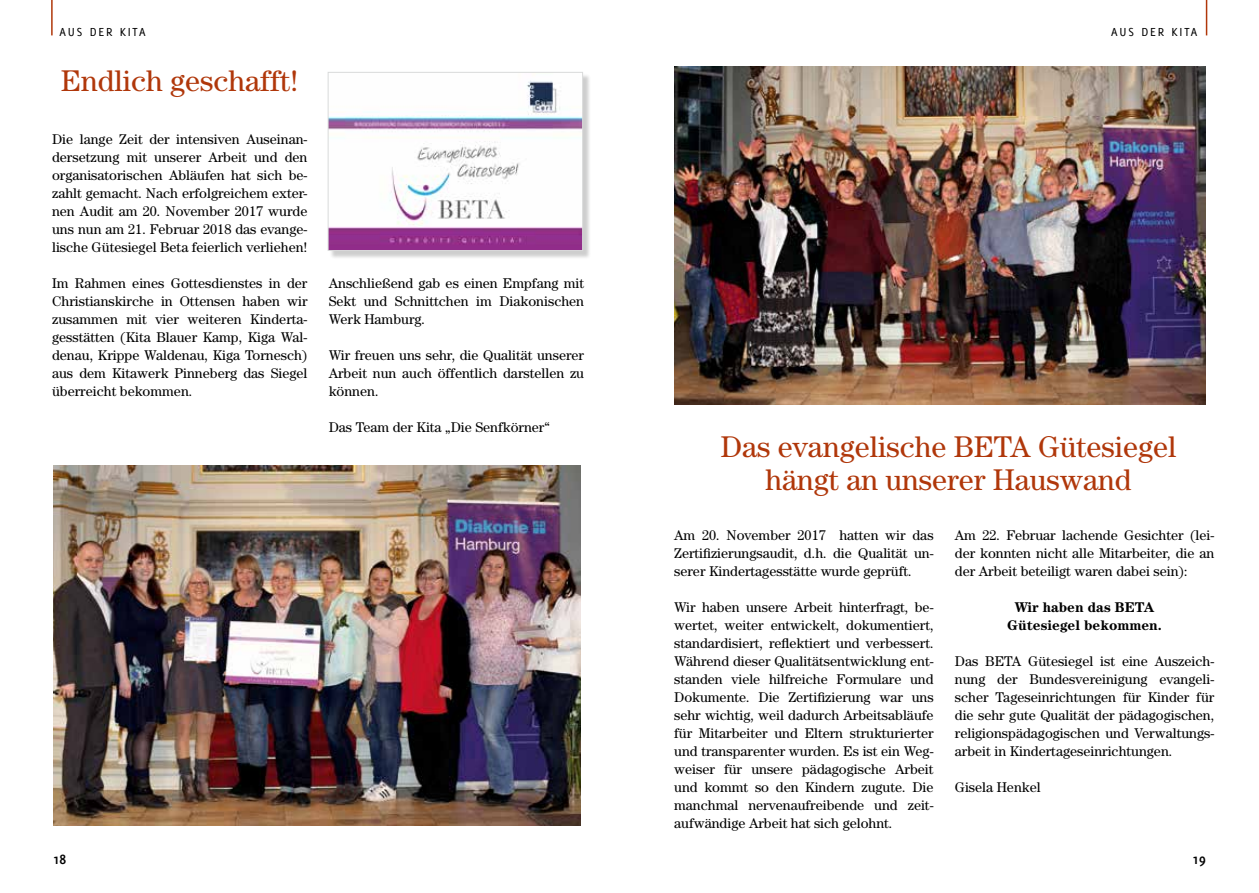
<style>
.page{position:relative;width:1259px;height:893px;background:#fff}
.page>*{position:absolute;margin:0;border:0;box-sizing:border-box;transform-origin:0 0}
.t1{font:30px/33px "Century Std";color:#b0370a;text-align:center}
.t2{font:700 15px "Delicious";color:#000}
.t3{font:14.1px/18px "Century Std";color:#000;text-align:justify}
.t4{font:700 14.1px/18px "Century Std";color:#000;text-align:center}
.t5{font:12.75px "Delicious";letter-spacing:.14em;color:#000}
</style>
<div class="page">
<img style="left:53px;top:466px;width:528px;height:359px">
<img style="left:674px;top:66px;width:531px;height:339px">
<div style="left:329px;top:73px;width:262px;height:186px;background:#000;opacity:.2"></div>
<img style="left:330px;top:74px;width:251px;height:175px">
<div style="left:328px;top:72px;width:255px;height:179px;border:1px solid #d9dada"></div>
<hr style="left:51px;top:0;width:2px;height:35px;background:#b0370a">
<hr style="left:1205px;top:0;width:2px;height:35px;background:#b0370a">
<p class="t5" style="left:60px;top:25px;width:88px">AUS DER KITA</p>
<p class="t5" style="left:1111px;top:25px;width:88px">AUS DER KITA</p>
<h1 class="t1" style="left:61px;top:64px;width:239px">Endlich geschafft!</h1>
<p class="t3" style="left:52px;top:130px;width:257px">Die lange Zeit der intensiven Auseinan&shy;dersetzung mit unserer Arbeit und den organisatorischen Abläufen hat sich be&shy;zahlt gemacht. Nach erfolgreichem exter&shy;nen Audit am 20. November 2017 wurde uns nun am 21. Februar 2018 das evange&shy;lische Gütesiegel Beta feierlich verliehen!</p>
<p class="t3" style="left:52px;top:274px;width:257px">Im Rahmen eines Gottesdienstes in der Christianskirche in Ottensen haben wir zusammen mit vier weiteren Kinderta&shy;gesstätten (Kita Blauer Kamp, Kiga Wal&shy;denau, Krippe Waldenau, Kiga Tornesch) aus dem Kitawerk Pinneberg das Siegel überreicht bekommen.</p>
<p class="t3" style="left:329px;top:274px;width:257px">Anschließend gab es einen Empfang mit Sekt und Schnittchen im Diakonischen Werk Hamburg.</p>
<p class="t3" style="left:329px;top:346px;width:257px">Wir freuen uns sehr, die Qualität unserer Arbeit nun auch öffentlich darstellen zu können.</p>
<p class="t3" style="left:329px;top:418px;width:223px">Das Team der Kita „Die Senfkörner“</p>
<h1 class="t1" style="left:720px;top:429px;width:457px">Das evangelische BETA Gütesiegel hängt an unserer Hauswand</h1>
<p class="t2" style="left:53px;top:851px;width:15px">18</p>
<p class="t3" style="left:674px;top:526px;width:261px">Am 20. November 2017 hatten wir das Zertifizierungsaudit, d.h. die Qualität un&shy;serer Kindertagesstätte wurde geprüft.</p>
<p class="t3" style="left:674px;top:598px;width:261px">Wir haben unsere Arbeit hinterfragt, be&shy;wertet, weiter entwickelt, dokumentiert, standardisiert, reflektiert und verbessert.<br>Während dieser Qualitätsentwicklung ent&shy;standen viele hilfreiche Formulare und Dokumente. Die Zertifizierung war uns sehr wichtig, weil dadurch Arbeitsabläufe für Mitarbeiter und Eltern strukturierter und transparenter wurden. Es ist ein Weg&shy;weiser für unsere pädagogische Arbeit und kommt so den Kindern zugute. Die manchmal nervenaufreibende und zeit&shy;aufwändige Arbeit hat sich gelohnt.</p>
<p class="t3" style="left:955px;top:526px;width:261px">Am 22. Februar lachende Gesichter (lei&shy;der konnten nicht alle Mitarbeiter, die an der Arbeit beteiligt waren dabei sein):</p>
<p class="t4" style="left:1007px;top:598px;width:156px">Wir haben das BETA<br>Gütesiegel bekommen.</p>
<p class="t3" style="left:955px;top:652px;width:261px">Das BETA Gütesiegel ist eine Auszeich&shy;nung der Bundesvereinigung evangeli&shy;scher Tageseinrichtungen für Kinder für die sehr gute Qualität der pädagogischen, religionspädagogischen und Verwaltungs&shy;arbeit in Kindertageseinrichtungen.</p>
<p class="t3" style="left:955px;top:778px;width:87px">Gisela Henkel</p>
<p class="t2" style="left:1192px;top:851px;width:15px">19</p>
</div>
